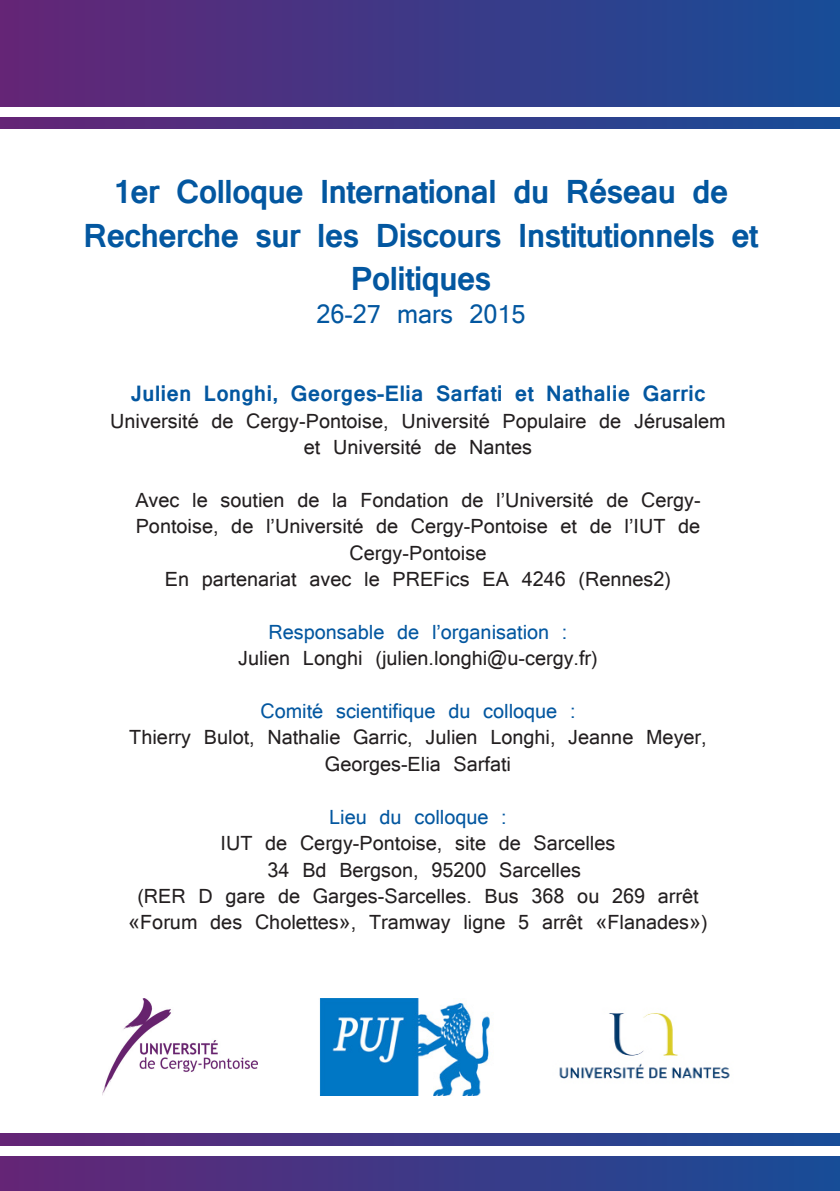
<style>
.page{position:relative;width:840px;height:1191px;background:#fff}
.page>*{position:absolute;margin:0;border:0;box-sizing:border-box;transform-origin:0 0}
.t1{font:700 36px/43.2px "Latha";letter-spacing:-.03em;color:#0357a0;text-align:center}
.t2{font:28px "Latha";color:#0357a0}
.t3{font:700 24px "Latha";color:#0357a0}
.t4{font:22px/26.4px "Latha";color:#231f20;text-align:center}
.t5{font:22px "Latha";color:#0357a0}
</style>
<div class="page">
<img style="left:102px;top:998px;width:155px;height:97px">
<img style="left:319px;top:998px;width:171px;height:97px">
<img style="left:559px;top:1013px;width:171px;height:66px">
<div style="left:0;top:1156px;width:839px;height:35px;background:linear-gradient(to right,#652576,#174d97)"></div>
<svg style="left:0;top:1133px;width:839px;height:12px;background:#3d3886"></svg>
<div style="left:0;top:0;width:839px;height:106px;background:linear-gradient(to right,#652576,#174d97)"></div>
<svg style="left:0;top:117px;width:839px;height:12px;background:#3d3886"></svg>
<p class="t1" style="left:83px;top:170px;width:676px">1er Colloque International du Réseau de<br>Recherche sur les Discours Institutionnels et<br>Politiques</p>
<p class="t2" style="left:316px;top:292px;width:210px">26-27 mars 2015</p>
<p class="t3" style="left:130px;top:374px;width:576px">Julien Longhi, Georges-Elia Sarfati et Nathalie Garric</p>
<p class="t4" style="left:110px;top:407px;width:616px">Université de Cergy-Pontoise, Université Populaire de Jérusalem et Université de Nantes</p>
<p class="t4" style="left:135px;top:486px;width:566px;text-align:left">Avec le soutien de la Fondation de l’Université de Cergy-<br>Pontoise, de l’Université de Cergy-Pontoise et de l’IUT de</p>
<p class="t4" style="left:349px;top:539px;width:138px">Cergy-Pontoise</p>
<p class="t4" style="left:165px;top:566px;width:507px">En partenariat avec le PREFics EA 4246 (Rennes2)</p>
<p class="t5" style="left:268px;top:614px;width:300px">Responsable de l’organisation :</p>
<p class="t4" style="left:238px;top:645px;width:361px">Julien Longhi (julien.longhi@u-cergy.fr)</p>
<p class="t5" style="left:260px;top:693px;width:316px">Comité scientifique du colloque :</p>
<p class="t4" style="left:129px;top:724px;width:578px">Thierry Bulot, Nathalie Garric, Julien Longhi, Jeanne Meyer,<br>Georges-Elia Sarfati</p>
<p class="t5" style="left:329px;top:799px;width:179px">Lieu du colloque :</p>
<p class="t4" style="left:220px;top:830px;width:396px">IUT de Cergy-Pontoise, site de Sarcelles</p>
<p class="t4" style="left:267px;top:856px;width:315px">34 Bd Bergson, 95200 Sarcelles</p>
<p class="t4" style="left:128px;top:882px;width:580px">(RER D gare de Garges-Sarcelles. Bus 368 ou 269 arrêt «Forum des Cholettes», Tramway ligne 5 arrêt «Flanades»)</p>
</div>
